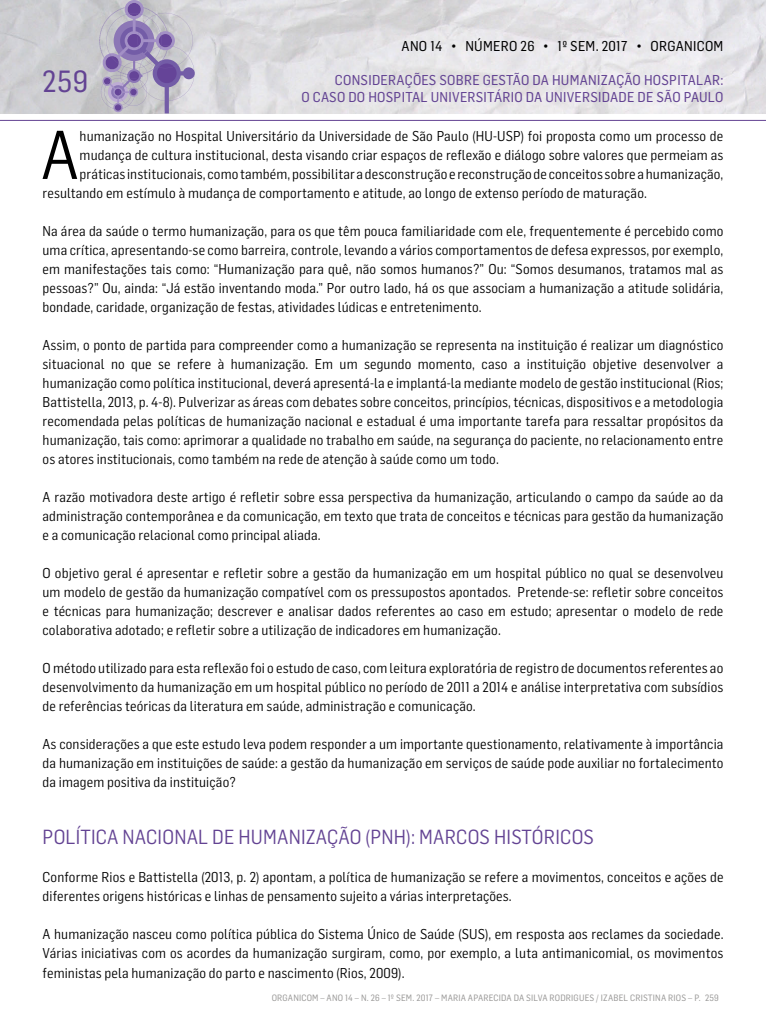
<style>
.page{position:relative;width:766px;height:1021px;background:#fff}
.page>*{position:absolute;margin:0;border:0;box-sizing:border-box;transform-origin:0 0}
.t1{font:67.3px "Flama Semicondensed";color:#000}
.t2{font:30px "Flama Semicondensed Basic";color:#634393}
.t3{font:20px "Flama Semicondensed";letter-spacing:.01em;color:#634393}
.t4{font:14px/19px "Flama Semicondensed";letter-spacing:.01em;color:#000;text-align:justify}
.t5{font:14px/16.8px "Flama Semicondensed Basic";letter-spacing:.02em;color:#634393;text-align:right}
.t6{font:14px "Flama Semicondensed Basic";letter-spacing:.02em;color:#000}
.t7{font:9px "Flama Semicondensed Basic";letter-spacing:.02em;color:#9c9b9a}
</style>
<div class="page">
<img style="left:0;top:0;width:765px;height:113px">
<hr style="left:0;top:120px;width:765px;height:1px;background:#634393">
<svg style="left:99px;top:0;width:96px;height:113px;background:#b0a7c2"></svg>
<p class="t6" style="left:401px;top:37px;width:323px">ANO 14 • NÚMERO 26 • 1º SEM. 2017 • ORGANICOM</p>
<p class="t5" style="left:301px;top:71px;width:423px">CONSIDERAÇÕES SOBRE GESTÃO DA HUMANIZAÇÃO HOSPITALAR:<br>O CASO DO HOSPITAL UNIVERSITÁRIO DA UNIVERSIDADE DE SÃO PAULO</p>
<h2 class="t2" style="left:43px;top:62px;width:47px">259</h2>
<h1 class="t1" style="left:41px;top:112px;width:40px">A</h1>
<p class="t4" style="left:80px;top:126px;width:645px">humanização no Hospital Universitário da Universidade de São Paulo (HU-USP) foi proposta como um processo de</p>
<p class="t4" style="left:80px;top:145px;width:645px">mudança de cultura institucional, desta visando criar espaços de reflexão e diálogo sobre valores que permeiam as</p>
<p class="t4" style="left:80px;top:164px;width:645px">práticas institucionais, como também, possibilitar a desconstrução e reconstrução de conceitos sobre a humanização,</p>
<p class="t4" style="left:43px;top:183px;width:605px">resultando em estímulo à mudança de comportamento e atitude, ao longo de extenso período de maturação.</p>
<p class="t4" style="left:43px;top:221px;width:682px">Na área da saúde o termo humanização, para os que têm pouca familiaridade com ele, frequentemente é percebido como uma crítica, apresentando-se como barreira, controle, levando a vários comportamentos de defesa expressos, por exemplo, em manifestações tais como: “Humanização para quê, não somos humanos?” Ou: “Somos desumanos, tratamos mal as pessoas?” Ou, ainda: “Já estão inventando moda.” Por outro lado, há os que associam a humanização a atitude solidária, bondade, caridade, organização de festas, atividades lúdicas e entretenimento.</p>
<p class="t4" style="left:43px;top:335px;width:682px">Assim, o ponto de partida para compreender como a humanização se representa na instituição é realizar um diagnóstico situacional no que se refere à humanização. Em um segundo momento, caso a instituição objetive desenvolver a humanização como política institucional, deverá apresentá-la e implantá-la mediante modelo de gestão institucional (Rios; Battistella, 2013, p. 4-8). Pulverizar as áreas com debates sobre conceitos, princípios, técnicas, dispositivos e a metodologia recomendada pelas políticas de humanização nacional e estadual é uma importante tarefa para ressaltar propósitos da humanização, tais como: aprimorar a qualidade no trabalho em saúde, na segurança do paciente, no relacionamento entre os atores institucionais, como também na rede de atenção à saúde como um todo.</p>
<p class="t4" style="left:43px;top:487px;width:682px">A razão motivadora deste artigo é refletir sobre essa perspectiva da humanização, articulando o campo da saúde ao da administração contemporânea e da comunicação, em texto que trata de conceitos e técnicas para gestão da humanização e a comunicação relacional como principal aliada.</p>
<p class="t4" style="left:43px;top:563px;width:682px">O objetivo geral é apresentar e refletir sobre a gestão da humanização em um hospital público no qual se desenvolveu um modelo de gestão da humanização compatível com os pressupostos apontados. Pretende-se: refletir sobre conceitos e técnicas para humanização; descrever e analisar dados referentes ao caso em estudo; apresentar o modelo de rede colaborativa adotado; e refletir sobre a utilização de indicadores em humanização.</p>
<p class="t4" style="left:43px;top:658px;width:682px">O método utilizado para esta reflexão foi o estudo de caso, com leitura exploratória de registro de documentos referentes ao desenvolvimento da humanização em um hospital público no período de 2011 a 2014 e análise interpretativa com subsídios de referências teóricas da literatura em saúde, administração e comunicação.</p>
<p class="t4" style="left:43px;top:734px;width:682px">As considerações a que este estudo leva podem responder a um importante questionamento, relativamente à importância da humanização em instituições de saúde: a gestão da humanização em serviços de saúde pode auxiliar no fortalecimento da imagem positiva da instituição?</p>
<h3 class="t3" style="left:43px;top:824px;width:553px">POLÍTICA NACIONAL DE HUMANIZAÇÃO (PNH): MARCOS HISTÓRICOS</h3>
<p class="t4" style="left:43px;top:867px;width:682px">Conforme Rios e Battistella (2013, p. 2) apontam, a política de humanização se refere a movimentos, conceitos e ações de diferentes origens históricas e linhas de pensamento sujeito a várias interpretações.</p>
<p class="t4" style="left:43px;top:924px;width:682px;line-height:19.5px">A humanização nasceu como política pública do Sistema Único de Saúde (SUS), em resposta aos reclames da sociedade.<br>Várias iniciativas com os acordes da humanização surgiram, como, por exemplo, a luta antimanicomial, os movimentos feministas pela humanização do parto e nascimento (Rios, 2009).</p>
<p class="t7" style="left:272px;top:992px;width:448px">ORGANICOM – ANO 14 – N. 26 – 1º SEM. 2017 – MARIA APARECIDA DA SILVA RODRIGUES / IZABEL CRISTINA RIOS – P. 259</p>
</div>
